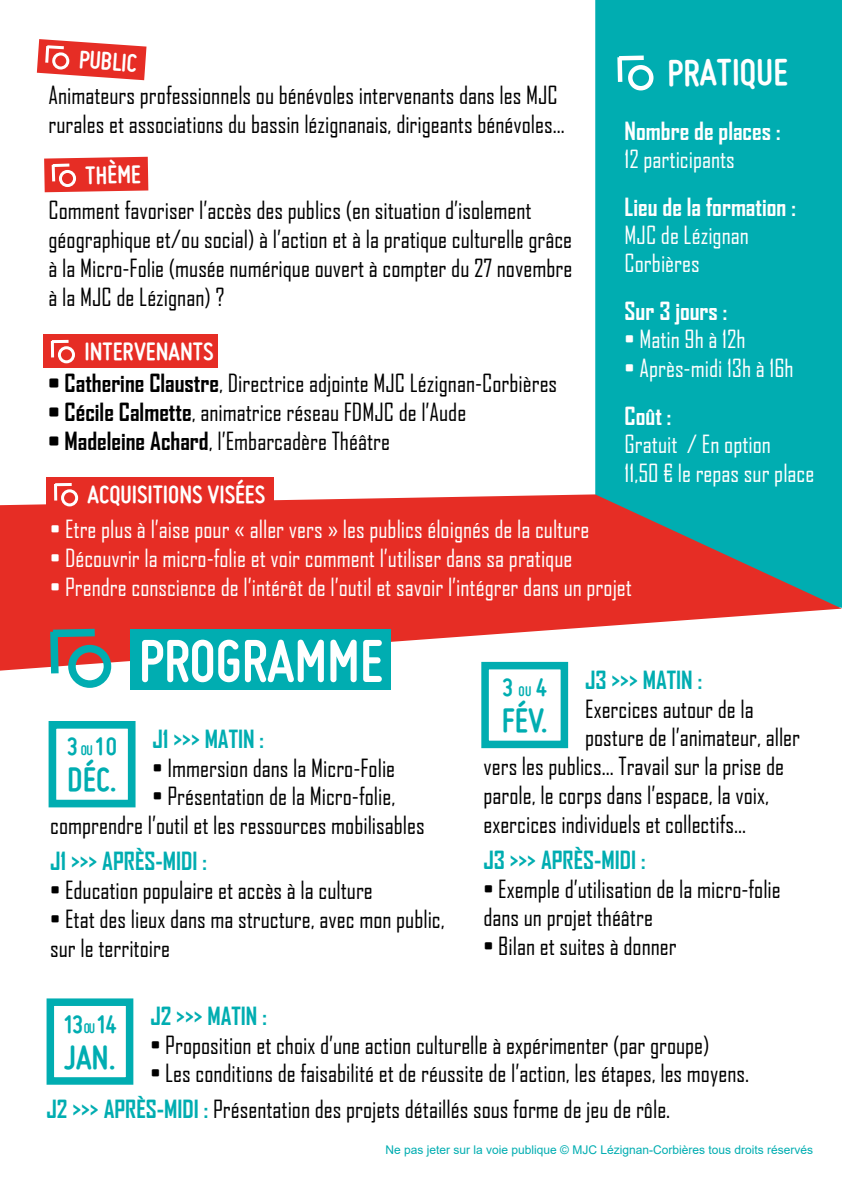
<style>
.page{position:relative;width:842px;height:1191px;background:#fff}
.page>*{position:absolute;margin:0;border:0;box-sizing:border-box;transform-origin:0 0}
.t1{font:700 63px "Miso";color:#fff}
.t2{font:700 39.8px "Miso";letter-spacing:-.01em;color:#fff}
.t3{font:700 36px "Miso";color:#00adb1}
.t4{font:700 27px "Miso";color:#00adb1}
.t5{font:700 26.8px "Miso";color:#fff}
.t6{font:24px/28.8px "Agency FB";color:#000}
.t7{font:24px/28px "Agency FB";color:#fff}
.t8{font:700 24px "Agency FB";color:#00adb1}
.t9{font:700 24px "Agency FB";color:#fff}
.t10{font:12px "Arial";color:#00adb1}
.s1{font-weight:700}
.s2{font-size:15px}
.s3{font-weight:700;color:#00adb1}
</style>
<div class="page">
<div style="left:595px;top:0;width:247px;height:494px;background:#00adb1"></div>
<svg style="left:37px;top:39px;width:109px;height:41px"></svg>
<div style="left:628px;top:65px;width:25px;height:25px;border:4px solid #fff;border-radius:50%"></div>
<div style="left:617px;top:57px;width:5px;height:25px;background:#fff"></div>
<hr style="left:619px;top:56px;width:25px;height:4px;background:#fff">
<svg style="left:44px;top:157px;width:104px;height:35px;background:#e7372f"></svg>
<div style="left:59px;top:170px;width:17px;height:17px;border:3px solid #fff;border-radius:50%"></div>
<hr style="left:52px;top:165px;width:3px;height:16px;background:#fff">
<svg style="left:53px;top:163px;width:16px;height:4px"></svg>
<div style="left:43px;top:334px;width:174px;height:34px;background:#e62d25"></div>
<div style="left:58px;top:346px;width:17px;height:17px;border:3px solid #fff;border-radius:50%"></div>
<hr style="left:51px;top:341px;width:3px;height:16px;background:#fff">
<hr style="left:52px;top:340px;width:17px;height:3px;background:#fff">
<svg style="left:0;top:494px;width:842px;height:176px;fill:#e62d25"></svg>
<div style="left:47px;top:477px;width:227px;height:34px;background:#e62d25"></div>
<div style="left:61px;top:489px;width:17px;height:17px;border:3px solid #fff;border-radius:50%"></div>
<hr style="left:54px;top:484px;width:3px;height:16px;background:#fff">
<hr style="left:55px;top:483px;width:17px;height:3px;background:#fff">
<div style="left:130px;top:629px;width:261px;height:60px;background:#00adb1"></div>
<div style="left:68px;top:645px;width:43px;height:43px;border:8px solid #00adb1;border-radius:50%"></div>
<svg style="left:45px;top:624px;width:57px;height:57px"></svg>
<div style="left:49px;top:721px;width:87px;height:86px;border:8px solid #00adb1"></div>
<div style="left:47px;top:998px;width:86px;height:86px;border:8px solid #00adb1"></div>
<div style="left:481px;top:662px;width:87px;height:86px;border:8px solid #00adb1"></div>
<p class="t5" style="left:80px;top:44px;width:60px;rotate:4deg">PUBLIC</p>
<h2 class="t2" style="left:668px;top:50px;width:122px">PRATIQUE</h2>
<p class="t6" style="left:49px;top:80px;width:518px">Animateurs professionnels ou bénévoles intervenants dans les MJC rurales et associations du bassin lézignanais, dirigeants bénévoles…</p>
<p class="t9" style="left:625px;top:116px;width:157px">Nombre de places :</p>
<p class="t7" style="left:625px;top:145px;width:112px">12 participants</p>
<p class="t9" style="left:625px;top:192px;width:173px">Lieu de la formation :</p>
<p class="t7" style="left:625px;top:221px;width:126px">MJC de Lézignan<br>Corbières</p>
<p class="t9" style="left:625px;top:296px;width:104px">Sur 3 jours :</p>
<p class="t7" style="left:625px;top:325px;width:122px">• Matin 9h à 12h</p>
<p class="t7" style="left:625px;top:354px;width:170px">• Après-midi 13h à 16h</p>
<p class="t9" style="left:625px;top:401px;width:48px">Coût :</p>
<p class="t7" style="left:625px;top:429px;width:191px;line-height:28.8px">Gratuit / En option<br>11,50 € le repas sur place</p>
<p class="t5" style="left:85px;top:160px;width:57px;rotate:-1deg">THÈME</p>
<p class="t6" style="left:49px;top:196px;width:525px">Comment favoriser l’accès des publics (en situation d’isolement géographique et/ou social) à l’action et à la pratique culturelle grâce à la Micro-Folie (musée numérique ouvert à compter du 27 novembre à la MJC de Lézignan) ?</p>
<p class="t5" style="left:84px;top:336px;width:130px">INTERVENANTS</p>
<p class="t6" style="left:49px;top:368px;width:510px"><span class="s1">• Catherine Claustre</span>, Directrice adjointe MJC Lézignan-Corbières</p>
<p class="t6" style="left:49px;top:397px;width:419px"><span class="s1">• Cécile Calmette</span>, animatrice réseau FDMJC de l’Aude</p>
<p class="t6" style="left:49px;top:426px;width:343px"><span class="s1">• Madeleine Achard</span>, l’Embarcadère Théâtre</p>
<p class="t5" style="left:88px;top:479px;width:179px">ACQUISITIONS VISÉES</p>
<p class="t7" style="left:50px;top:515px;width:541px">• Etre plus à l’aise pour « aller vers » les publics éloignés de la culture</p>
<p class="t7" style="left:50px;top:543px;width:524px">• Découvrir la micro-folie et voir comment l’utiliser dans sa pratique</p>
<p class="t7" style="left:50px;top:572px;width:583px">• Prendre conscience de l’intérêt de l’outil et savoir l’intégrer dans un projet</p>
<h1 class="t1" style="left:139px;top:625px;width:246px">PROGRAMME</h1>
<p class="t8" style="left:153px;top:724px;width:113px">J1 &gt;&gt;&gt; MATIN :</p>
<p class="t6" style="left:153px;top:753px;width:244px">• Immersion dans la Micro-Folie</p>
<p class="t6" style="left:50px;top:781px;width:376px;text-indent:102px">• Présentation de la Micro-folie, comprendre l’outil et les ressources mobilisables</p>
<p class="t8" style="left:50px;top:846px;width:158px">J1 &gt;&gt;&gt; APRÈS-MIDI :</p>
<p class="t6" style="left:50px;top:875px;width:324px">• Education populaire et accès à la culture</p>
<p class="t6" style="left:50px;top:904px;width:396px">• Etat des lieux dans ma structure, avec mon public, sur le territoire</p>
<p class="t4" style="left:67px;top:731px;width:51px">3<span class="s2">OU</span>10</p>
<h3 class="t3" style="left:67px;top:759px;width:51px">DÉC.</h3>
<p class="t8" style="left:585px;top:665px;width:118px">J3 &gt;&gt;&gt; MATIN :</p>
<p class="t6" style="left:585px;top:694px;width:170px">Exercices autour de la</p>
<p class="t6" style="left:585px;top:722px;width:217px">posture de l’animateur, aller</p>
<p class="t6" style="left:483px;top:751px;width:302px">vers les publics... Travail sur la prise de</p>
<p class="t6" style="left:483px;top:780px;width:287px">parole, le corps dans l’espace, la voix,</p>
<p class="t6" style="left:483px;top:809px;width:264px">exercices individuels et collectifs…</p>
<p class="t8" style="left:483px;top:845px;width:164px">J3 &gt;&gt;&gt; APRÈS-MIDI :</p>
<p class="t6" style="left:483px;top:874px;width:299px">• Exemple d’utilisation de la micro-folie dans un projet théâtre</p>
<p class="t6" style="left:483px;top:931px;width:195px">• Bilan et suites à donner</p>
<p class="t4" style="left:502px;top:672px;width:46px">3<span class="s2">OU</span>4</p>
<h3 class="t3" style="left:502px;top:700px;width:47px">FÉV.</h3>
<p class="t8" style="left:150px;top:1001px;width:118px">J2 &gt;&gt;&gt; MATIN :</p>
<p class="t6" style="left:150px;top:1029px;width:561px">• Proposition et choix d’une action culturelle à expérimenter (par groupe)</p>
<p class="t6" style="left:47px;top:1055px;width:704px;line-height:36px;text-indent:104px">• Les conditions de faisabilité et de réussite de l’action, les étapes, les moyens.<br><span class="s3">J2 &gt;&gt;&gt; APRÈS-MIDI :</span> Présentation des projets détaillés sous forme de jeu de rôle.</p>
<p class="t4" style="left:63px;top:1008px;width:55px">13<span class="s2">OU</span>14</p>
<h3 class="t3" style="left:64px;top:1036px;width:53px">JAN.</h3>
<p class="t10" style="left:385px;top:1141px;width:429px">Ne pas jeter sur la voie publique © MJC Lézignan-Corbières tous droits réservés</p>
</div>
